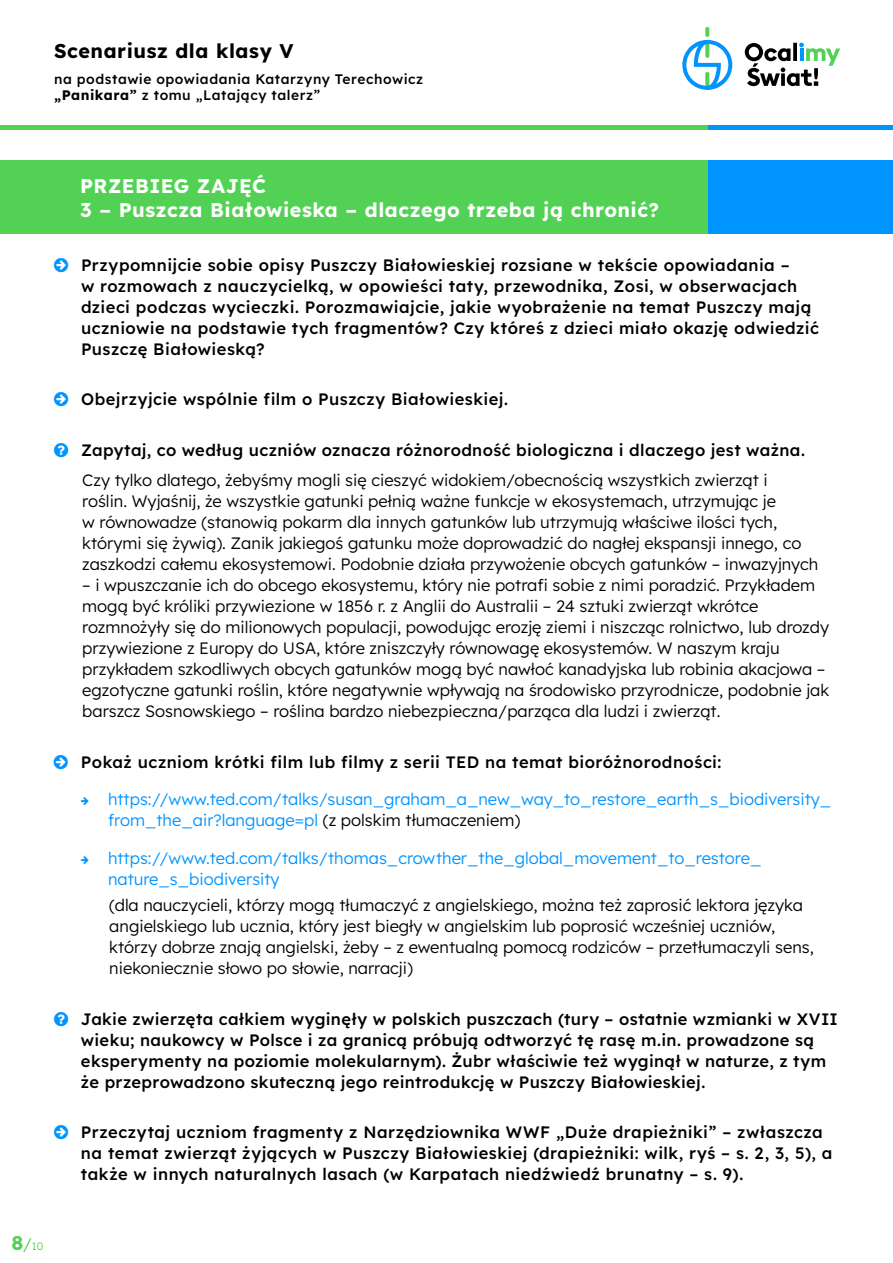
<style>
.page{position:relative;width:893px;height:1263px;background:#fff}
.page>*{position:absolute;margin:0;border:0;box-sizing:border-box;transform-origin:0 0}
.t1{font:700 19.8px/23.7px "Lexend";letter-spacing:.025em;color:#fff}
.t2{font:700 19.8px "Lexend";letter-spacing:.03em;color:#000}
.t3{font:300 16.5px/21px "Lexend";color:#000}
.t4{font:500 16.5px/21px "Lexend";letter-spacing:.025em;color:#000}
.t5{font:300 16.5px/21px "Lexend";color:#0094ff}
.t6{font:500 13.8px/16.5px "Lexend";letter-spacing:.035em;color:#000}
.t7{font:300 10.8px "Lexend";color:#52d154}
.s1{font-weight:700}
.s2{font-weight:700;font-size:19.8px}
.s3{font-size:16.8px}
.s4{color:#000}
</style>
<div class="page">
<div style="left:0;top:125px;width:893px;height:5px;background:#52d154"></div>
<div style="left:708px;top:125px;width:185px;height:5px;background:#0094ff"></div>
<svg style="left:705px;top:27px;width:4px;height:10px"></svg>
<svg style="left:682px;top:40px;width:50px;height:50px"></svg>
<svg style="left:745px;top:43px;width:95px;height:43px"></svg>
<div style="left:0;top:160px;width:893px;height:74px;background:#52d154"></div>
<div style="left:708px;top:160px;width:185px;height:74px;background:#0094ff"></div>
<p class="t2" style="left:54px;top:37px;width:241px">Scenariusz dla klasy V</p>
<p class="t6" style="left:54px;top:70px;width:371px">na podstawie opowiadania Katarzyny Terechowicz <span class="s1">„Panikara”</span> z tomu „Latający talerz”</p>
<p class="t7" style="left:11px;top:1238px;width:34px"><span class="s2">8</span><span class="s3">/</span>10</p>
<p class="t1" style="left:80px;top:173px;width:580px">PRZEBIEG ZAJĘĆ<br>3 – Puszcza Białowieska – dlaczego trzeba ją chronić?</p>
<p class="t4" style="left:81px;top:253px;width:739px">Przypomnijcie sobie opisy Puszczy Białowieskiej rozsiane w tekście opowiadania –<br>w rozmowach z nauczycielką, w opowieści taty, przewodnika, Zosi, w obserwacjach dzieci podczas wycieczki. Porozmawiajcie, jakie wyobrażenie na temat Puszczy mają uczniowie na podstawie tych fragmentów? Czy któreś z dzieci miało okazję odwiedzić Puszczę Białowieską?</p>
<p class="t4" style="left:81px;top:388px;width:429px">Obejrzyjcie wspólnie film o Puszczy Białowieskiej.</p>
<p class="t4" style="left:81px;top:439px;width:725px">Zapytaj, co według uczniów oznacza różnorodność biologiczna i dlaczego jest ważna.</p>
<p class="t3" style="left:82px;top:468px;width:738px">Czy tylko dlatego, żebyśmy mogli się cieszyć widokiem/obecnością wszystkich zwierząt i<br>roślin. Wyjaśnij, że wszystkie gatunki pełnią ważne funkcje w ekosystemach, utrzymując je<br>w równowadze (stanowią pokarm dla innych gatunków lub utrzymują właściwe ilości tych, którymi się żywią). Zanik jakiegoś gatunku może doprowadzić do nagłej ekspansji innego, co zaszkodzi całemu ekosystemowi. Podobnie działa przywożenie obcych gatunków – inwazyjnych</p>
<p class="t3" style="left:82px;top:573px;width:748px">– i wpuszczanie ich do obcego ekosystemu, który nie potrafi sobie z nimi poradzić. Przykładem mogą być króliki przywiezione w 1856 r. z Anglii do Australii – 24 sztuki zwierząt wkrótce rozmnożyły się do milionowych populacji, powodując erozję ziemi i niszcząc rolnictwo, lub drozdy przywiezione z Europy do USA, które zniszczyły równowagę ekosystemów. W naszym kraju przykładem szkodliwych obcych gatunków mogą być nawłoć kanadyjska lub robinia akacjowa – egzotyczne gatunki roślin, które negatywnie wpływają na środowisko przyrodnicze, podobnie jak barszcz Sosnowskiego – roślina bardzo niebezpieczna/parząca dla ludzi i zwierząt.</p>
<p class="t4" style="left:81px;top:750px;width:642px">Pokaż uczniom krótki film lub filmy z serii TED na temat bioróżnorodności:</p>
<p class="t5" style="left:108px;top:788px;width:725px">https://www.ted.com/talks/susan_graham_a_new_way_to_restore_earth_s_biodiversity_ from_the_air?language=pl <span class="s4">(z polskim tłumaczeniem)</span></p>
<p class="t5" style="left:108px;top:847px;width:655px">https://www.ted.com/talks/thomas_crowther_the_global_movement_to_restore_ nature_s_biodiversity</p>
<p class="t3" style="left:109px;top:893px;width:706px">(dla nauczycieli, którzy mogą tłumaczyć z angielskiego, można też zaprosić lektora języka angielskiego lub ucznia, który jest biegły w angielskim lub poprosić wcześniej uczniów, którzy dobrze znają angielski, żeby – z ewentualną pomocą rodziców – przetłumaczyli sens, niekoniecznie słowo po słowie, narracji)</p>
<p class="t4" style="left:81px;top:1007px;width:758px">Jakie zwierzęta całkiem wyginęły w polskich puszczach (tury – ostatnie wzmianki w XVII wieku; naukowcy w Polsce i za granicą próbują odtworzyć tę rasę m.in. prowadzone są eksperymenty na poziomie molekularnym). Żubr właściwie też wyginął w naturze, z tym że przeprowadzono skuteczną jego reintrodukcję w Puszczy Białowieskiej.</p>
<p class="t4" style="left:81px;top:1121px;width:753px">Przeczytaj uczniom fragmenty z Narzędziownika WWF „Duże drapieżniki” – zwłaszcza na temat zwierząt żyjących w Puszczy Białowieskiej (drapieżniki: wilk, ryś – s. 2, 3, 5), a także w innych naturalnych lasach (w Karpatach niedźwiedź brunatny – s. 9).</p>
</div>
